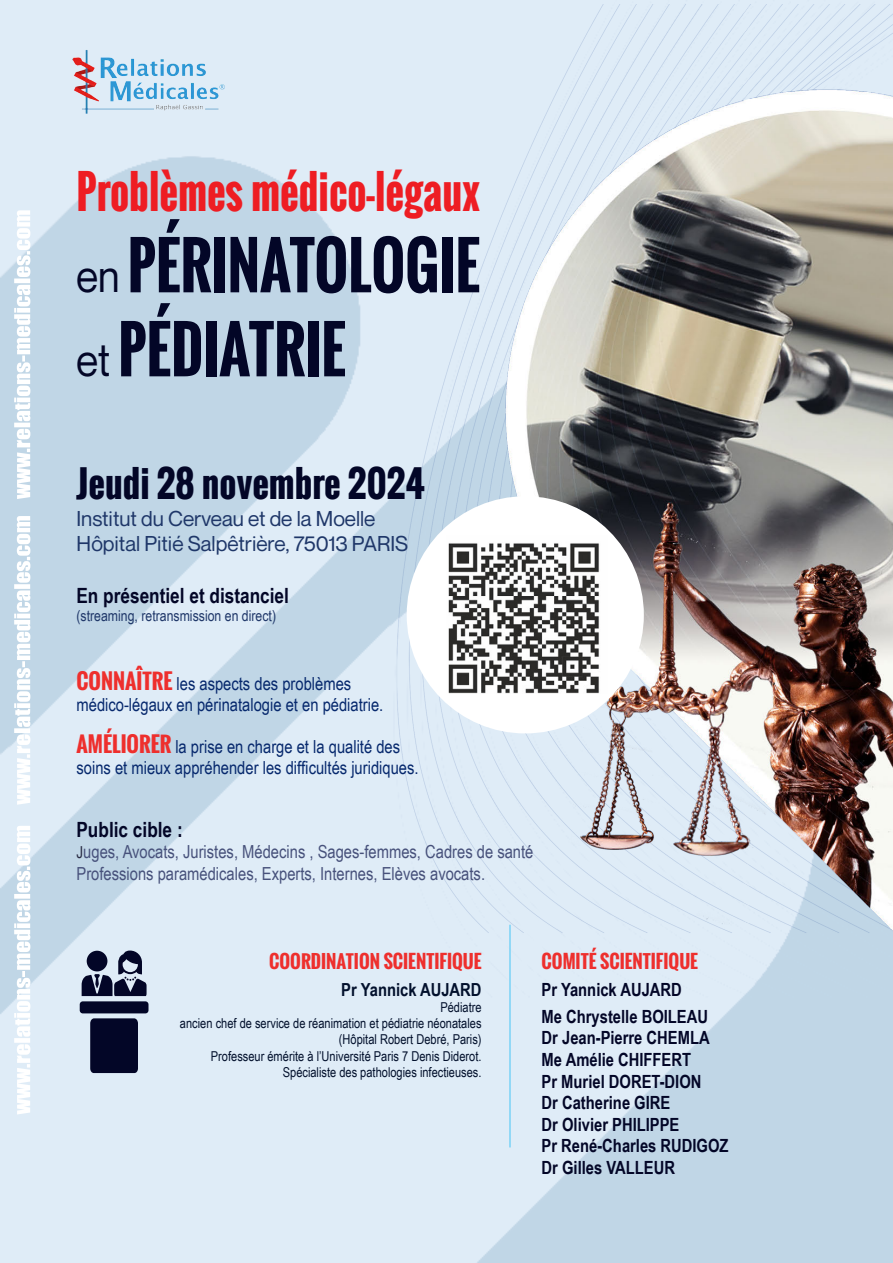
<style>
.page{position:relative;width:893px;height:1263px;background:#fff}
.page>*{position:absolute;margin:0;border:0;box-sizing:border-box;transform-origin:0 0}
.t1{font:700 63px/84px "Oswald";color:#030627;scale:.9 1}
.t2{font:700 45px "Oswald";color:#ee1d23;scale:.9 1}
.t3{font:700 36px "Oswald";color:#030627}
.t4{font:21px "Neue Montreal";color:#1f3769}
.t5{font:700 21px "Arial Narrow";color:#030627}
.t6{font:700 18.15px/27px "Arial Narrow";color:#030627}
.t7{font:700 18.15px "Oswald";color:#ee2f2d}
.t8{font:18px "Arial Narrow";color:#06286d}
.t9{font:18px "Arial Narrow";color:#47517b}
.t10{font:700 18px "Oswald";color:#ee2f2d}
.t11{font:700 18px "Arial Narrow";color:#02102c}
.t12{font:15px "Arial Narrow";color:#1f3769}
.t13{font:13.65px/16.2px "Arial Narrow";color:#02102c;text-align:right}
.s1{font-family:"Neue Montreal";font-weight:400;font-size:45px}
.s2{font-family:"Oswald";font-weight:700;font-size:21px;color:#ee2f2d}
.s3{font-size:16.5px;color:#272a42}
.s4{font-size:18.15px}
</style>
<div class="page">
<img style="left:0;top:4px;width:893px;height:1237px">
<hr style="left:509px;top:925px;width:2px;height:222px;background:#79d2f6">
<div style="left:80px;top:1001px;width:68px;height:12px;background:#030627;border-radius:3px"></div>
<div style="left:90px;top:1018px;width:48px;height:55px;background:#030627"></div>
<svg style="left:82px;top:950px;width:65px;height:46px;background:#636b82"></svg>
<svg style="left:14px;top:210px;width:16px;height:904px"></svg>
<div style="left:407px;top:496px;width:237px;height:237px;background:#fff;border-radius:50%"></div>
<img style="left:448px;top:543px;width:152px;height:151px">
<p class="t2" style="left:76px;top:158px;width:450px">Problèmes médico-légaux</p>
<p class="t1" style="left:76px;top:224px;width:450px"><span class="s1">en</span> PÉRINATOLOGIE <span class="s1">et</span> PÉDIATRIE</p>
<p class="t3" style="left:76px;top:456px;width:350px">Jeudi 28 novembre 2024</p>
<p class="t4" style="left:76px;top:506px;width:300px">Institut du Cerveau et de la Moelle</p>
<p class="t4" style="left:76px;top:531px;width:333px">Hôpital Pitié Salpêtrière, 75013 PARIS</p>
<p class="t5" style="left:76px;top:580px;width:214px">En présentiel et distanciel</p>
<p class="t12" style="left:76px;top:605px;width:201px">(streaming, retransmission en direct)</p>
<p class="t8" style="left:76px;top:670px;width:276px"><span class="s2">CONNAÎTRE</span> les aspects des problèmes</p>
<p class="t8" style="left:76px;top:691px;width:308px">médico-légaux en périnatalogie et en pédiatrie.</p>
<p class="t8" style="left:76px;top:733px;width:325px"><span class="s2">AMÉLIORER</span> la prise en charge et la qualité des</p>
<p class="t8" style="left:76px;top:754px;width:344px">soins et mieux appréhender les difficultés juridiques.</p>
<p class="t5" style="left:76px;top:813px;width:108px">Public cible :</p>
<p class="t9" style="left:76px;top:839px;width:458px"><span class="s3">J</span>uges, Avocats, Juristes, Médecins , Sages-femmes, Cadres de santé</p>
<p class="t9" style="left:76px;top:860px;width:410px">Professions paramédicales, Experts, Internes, Elèves avocats.</p>
<p class="t10" style="left:269px;top:947px;width:214px">COORDINATION <span class="s4">SCIENTIFIQUE</span></p>
<p class="t11" style="left:341px;top:976px;width:142px">Pr Yannick AUJARD</p>
<p class="t13" style="left:440px;top:998px;width:43px">Pédiatre</p>
<p class="t13" style="left:180px;top:1015px;width:303px">ancien chef de service de réanimation et pédiatrie néonatales</p>
<p class="t13" style="left:339px;top:1031px;width:144px">(Hôpital Robert Debré, Paris)</p>
<p class="t13" style="left:211px;top:1047px;width:272px">Professeur émérite à l’Université Paris 7 Denis Diderot.<br>Spécialiste des pathologies infectieuses.</p>
<p class="t7" style="left:542px;top:947px;width:158px">COMITÉ SCIENTIFIQUE</p>
<p class="t6" style="left:542px;top:975px;width:168px">Pr Yannick AUJARD<br>Me Chrystelle BOILEAU</p>
<p class="t6" style="left:542px;top:1023px;width:170px">Dr Jean-Pierre CHEMLA</p>
<p class="t6" style="left:542px;top:1045px;width:151px">Me Amélie CHIFFERT</p>
<p class="t6" style="left:542px;top:1067px;width:161px">Pr Muriel DORET-DION</p>
<p class="t6" style="left:542px;top:1088px;width:130px">Dr Catherine GIRE</p>
<p class="t6" style="left:542px;top:1110px;width:139px">Dr Olivier PHILIPPE</p>
<p class="t6" style="left:542px;top:1131px;width:189px">Pr René-Charles RUDIGOZ</p>
<p class="t6" style="left:542px;top:1153px;width:135px">Dr Gilles VALLEUR</p>
</div>
